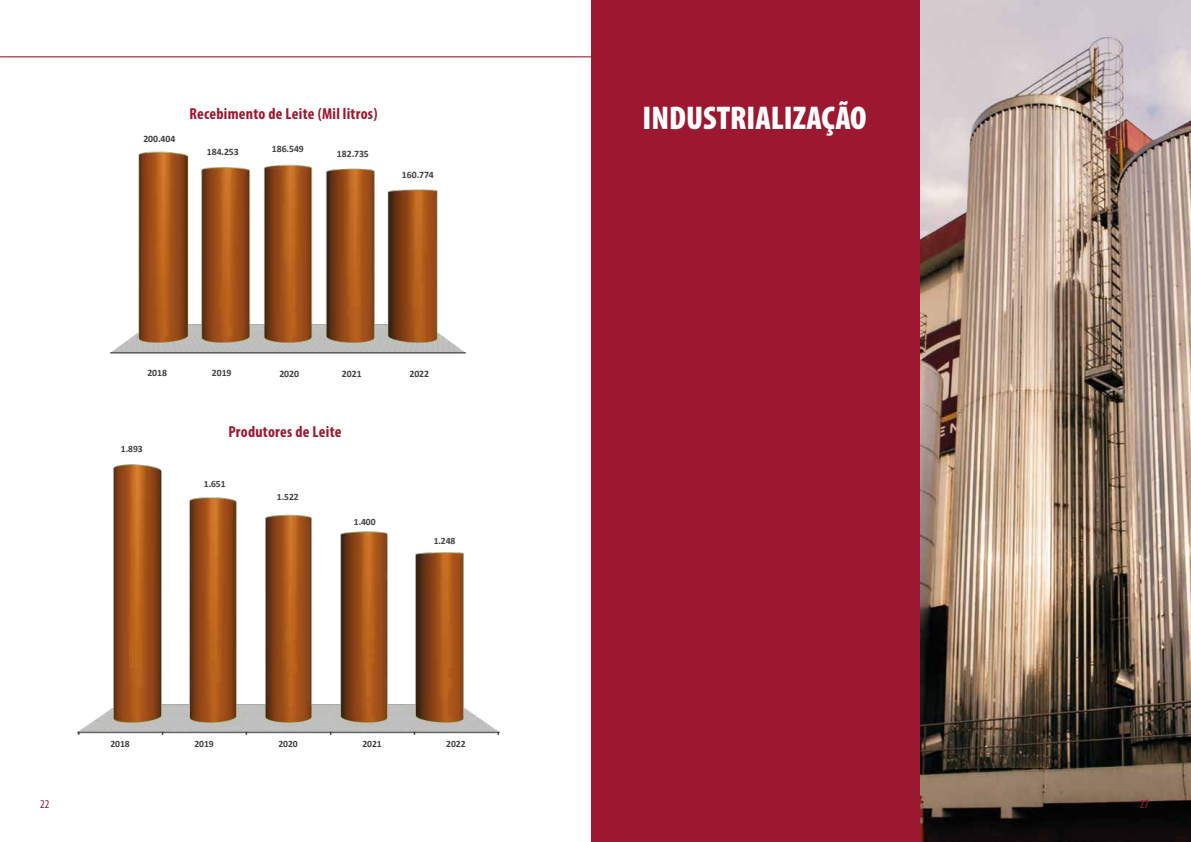
<style>
.page{position:relative;width:1191px;height:842px;background:#fff}
.page>*{position:absolute;margin:0;border:0;box-sizing:border-box;transform-origin:0 0}
.t1{font:900 condensed 33px "Myriad Pro";color:#fff}
.t2{font:700 condensed 16px "Myriad Pro";letter-spacing:.015em;color:#9c1830}
.t3{font:condensed 12px "Myriad Pro";color:#9c1830}
.t4{font:700 9.8px "Calibri";letter-spacing:-.005em;color:#404040}
.t5{font:700 9.6px "Calibri";letter-spacing:-.005em;color:#404040}
</style>
<div class="page">
<hr style="left:0;top:56px;width:1156px;height:1px;background:#9c1830">
<img style="left:110px;top:151px;width:356px;height:203px">
<img style="left:77px;top:464px;width:423px;height:271px">
<img style="left:887px;top:0;width:304px;height:842px">
<div style="left:592px;top:0;width:328px;height:841px;background:#9c1830"></div>
<p class="t4" style="left:143px;top:131px;width:33px">200.404</p>
<h2 class="t2" style="left:189px;top:104px;width:190px">Recebimento de Leite (Mil litros)</h2>
<p class="t4" style="left:207px;top:145px;width:33px">184.253</p>
<p class="t4" style="left:272px;top:142px;width:33px">186.549</p>
<p class="t4" style="left:337px;top:147px;width:33px">182.735</p>
<p class="t4" style="left:402px;top:168px;width:33px">160.774</p>
<p class="t4" style="left:147px;top:365px;width:21px">2018</p>
<p class="t4" style="left:212px;top:365px;width:21px">2019</p>
<p class="t4" style="left:279px;top:366px;width:21px">2020</p>
<p class="t4" style="left:342px;top:366px;width:21px">2021</p>
<p class="t4" style="left:409px;top:366px;width:21px">2022</p>
<p class="t5" style="left:121px;top:442px;width:23px">1.893</p>
<h2 class="t2" style="left:228px;top:422px;width:115px">Produtores de Leite</h2>
<p class="t5" style="left:204px;top:477px;width:23px">1.651</p>
<p class="t5" style="left:277px;top:490px;width:23px">1.522</p>
<p class="t5" style="left:354px;top:515px;width:23px">1.400</p>
<p class="t5" style="left:434px;top:534px;width:23px">1.248</p>
<p class="t5" style="left:110px;top:737px;width:21px">2018</p>
<p class="t5" style="left:194px;top:737px;width:21px">2019</p>
<p class="t5" style="left:278px;top:737px;width:21px">2020</p>
<p class="t5" style="left:362px;top:737px;width:21px">2021</p>
<p class="t5" style="left:446px;top:737px;width:21px">2022</p>
<h1 class="t1" style="left:642px;top:97px;width:226px">INDUSTRIALIZAÇÃO</h1>
<p class="t3" style="left:40px;top:796px;width:11px">22</p>
<p class="t3" style="left:1139px;top:796px;width:11px">27</p>
</div>
